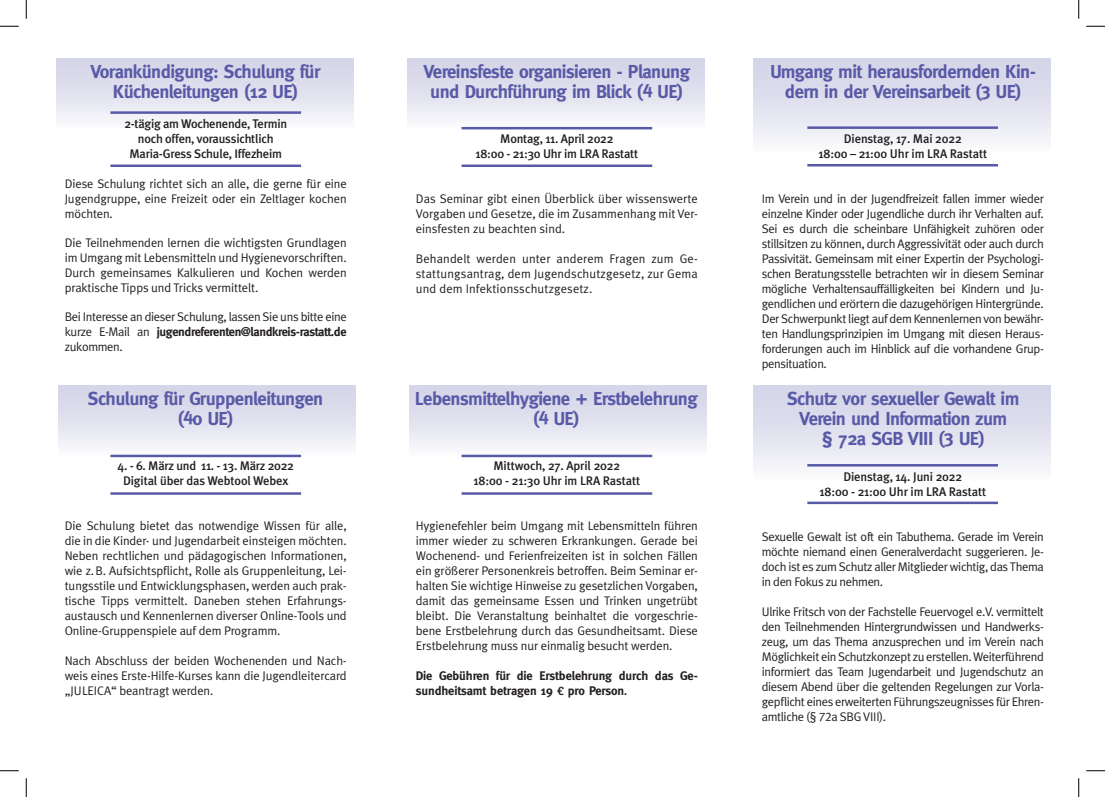
<style>
.page{position:relative;width:1105px;height:797px;background:#fff}
.page>*{position:absolute;margin:0;border:0;box-sizing:border-box;transform-origin:0 0}
.t1{font:700 18.75px/20px "Meta";letter-spacing:-.03em;color:#595aa7;text-align:center}
.t2{font:12.5px/15px "Meta Plus LF";letter-spacing:-.01em;color:#231f20;text-align:justify}
.t3{font:500 12.5px/15px "Meta Plus";letter-spacing:-.02em;color:#231f20;text-align:center}
.t4{font:700 12.5px/15px "Meta";letter-spacing:-.01em;color:#231f20}
.t5{font:12.5px "Meta Plus LF";letter-spacing:-.03em;color:#231f20}
.t6{font:700 12.5px "Meta";letter-spacing:-.03em;color:#231f20}
.s1{font-family:"Meta Plus LF";font-weight:400}
.s2{font-family:"Agfa Rotis Sans Serif";font-weight:800}
</style>
<div class="page">
<div style="left:409px;top:385px;width:298px;height:71px;background:linear-gradient(to bottom,#d0d0e6,#f8f8fb)"></div>
<div style="left:58px;top:385px;width:297px;height:71px;background:linear-gradient(to bottom,#d0d0e6,#f8f8fb)"></div>
<div style="left:407px;top:58px;width:298px;height:71px;background:linear-gradient(to bottom,#d0d0e6,#f7f7fb)"></div>
<div style="left:56px;top:58px;width:297px;height:71px;background:linear-gradient(to bottom,#d0d0e6,#f8f8fb)"></div>
<div style="left:754px;top:58px;width:297px;height:96px;background:linear-gradient(to bottom,#d0d0e6,#f9f9fb)"></div>
<hr style="left:462px;top:164px;width:190px;height:3px;background:#595aa7">
<hr style="left:110px;top:164px;width:191px;height:3px;background:#595aa7">
<hr style="left:462px;top:492px;width:190px;height:3px;background:#595aa7">
<hr style="left:110px;top:492px;width:191px;height:3px;background:#595aa7">
<hr style="left:807px;top:164px;width:191px;height:2px;background:#595aa7">
<hr style="left:462px;top:127px;width:190px;height:2px;background:#595aa7">
<hr style="left:110px;top:111px;width:191px;height:3px;background:#595aa7">
<hr style="left:462px;top:454px;width:190px;height:3px;background:#595aa7">
<hr style="left:110px;top:454px;width:191px;height:3px;background:#595aa7">
<hr style="left:807px;top:126px;width:191px;height:3px;background:#595aa7">
<div style="left:754px;top:385px;width:297px;height:96px;background:linear-gradient(to bottom,#d0d0e6,#f9f9fb)"></div>
<hr style="left:807px;top:501px;width:191px;height:3px;background:#595aa7">
<hr style="left:807px;top:464px;width:191px;height:2px;background:#595aa7">
<svg style="left:0;top:25px;width:19px;height:2px"></svg>
<svg style="left:1086px;top:25px;width:19px;height:2px"></svg>
<svg style="left:0;top:770px;width:19px;height:1px"></svg>
<svg style="left:1086px;top:770px;width:19px;height:1px"></svg>
<svg style="left:25px;top:0;width:2px;height:19px"></svg>
<svg style="left:25px;top:778px;width:2px;height:19px"></svg>
<svg style="left:1078px;top:0;width:1px;height:19px"></svg>
<svg style="left:1078px;top:778px;width:1px;height:19px"></svg>
<h1 class="t1" style="left:91px;top:61px;width:231px">Vorankündigung: Schulung für<br>Küchenleitungen (12 UE)</h1>
<p class="t3" style="left:124px;top:116px;width:164px">2-tägig am Wochenende, Termin noch offen, voraussichtlich<br>Maria-Gress Schule, Iffezheim</p>
<p class="t2" style="left:65px;top:176px;width:283px">Diese Schulung richtet sich an alle, die gerne für eine Jugendgruppe, eine Freizeit oder ein Zeltlager kochen möchten.</p>
<p class="t2" style="left:65px;top:235px;width:283px">Die Teilnehmenden lernen die wichtigsten Grundlagen im Umgang mit Lebensmitteln und Hygienevorschriften.<br>Durch gemeinsames Kalkulieren und Kochen werden praktische Tipps und Tricks vermittelt.</p>
<p class="t5" style="left:65px;top:309px;width:283px">Bei Interesse an dieser Schulung, lassen Sie uns bitte eine</p>
<p class="t6" style="left:65px;top:324px;width:283px"><span class="s1">kurze E-Mail an</span> jugendreferenten@landkreis-rastatt.de</p>
<p class="t5" style="left:65px;top:339px;width:60px">zukommen.</p>
<h1 class="t1" style="left:88px;top:388px;width:237px">Schulung für Gruppenleitungen (40 UE)</h1>
<p class="t3" style="left:117px;top:458px;width:178px">4. - 6. März und 11. - 13. März 2022<br>Digital über das Webtool Webex</p>
<p class="t2" style="left:65px;top:518px;width:283px">Die Schulung bietet das notwendige Wissen für alle, die in die Kinder- und Jugendarbeit einsteigen möchten.<br>Neben rechtlichen und pädagogischen Informationen, wie z.B. Aufsichtspflicht, Rolle als Gruppenleitung, Lei&shy;tungsstile und Entwicklungsphasen, werden auch prak&shy;tische Tipps vermittelt. Daneben stehen Erfahrungs&shy;austausch und Kennenlernen diverser Online-Tools und Online-Gruppenspiele auf dem Programm.</p>
<p class="t2" style="left:65px;top:653px;width:283px">Nach Abschluss der beiden Wochenenden und Nach&shy;weis eines Erste-Hilfe-Kurses kann die Jugendleitercard „JULEICA“ beantragt werden.</p>
<h1 class="t1" style="left:423px;top:61px;width:268px">Vereinsfeste organisieren - Planung und Durchführung im Blick (4 UE)</h1>
<p class="t3" style="left:475px;top:131px;width:164px">Montag, 11. April 2022<br>18:00 - 21:30 Uhr im LRA Rastatt</p>
<p class="t2" style="left:416px;top:191px;width:283px">Das Seminar gibt einen Überblick über wissenswerte Vorgaben und Gesetze, die im Zusammenhang mit Ver&shy;einsfesten zu beachten sind.</p>
<p class="t2" style="left:416px;top:251px;width:283px">Behandelt werden unter anderem Fragen zum Ge&shy;stattungsantrag, dem Jugendschutzgesetz, zur Gema und dem Infektionsschutzgesetz.</p>
<h1 class="t1" style="left:415px;top:388px;width:285px">Lebensmittelhygiene + Erstbelehrung (4 UE)</h1>
<p class="t3" style="left:474px;top:458px;width:168px">Mittwoch, 27. April 2022<br>18:00 - 21:30 Uhr im LRA Rastatt</p>
<p class="t2" style="left:416px;top:518px;width:283px">Hygienefehler beim Umgang mit Lebensmitteln führen immer wieder zu schweren Erkrankungen. Gerade bei Wochenend- und Ferienfreizeiten ist in solchen Fällen ein größerer Personenkreis betroffen. Beim Seminar er&shy;halten Sie wichtige Hinweise zu gesetzlichen Vorgaben, damit das gemeinsame Essen und Trinken ungetrübt bleibt. Die Veranstaltung beinhaltet die vorgeschrie&shy;bene Erstbelehrung durch das Gesundheitsamt. Diese Erstbelehrung muss nur einmalig besucht werden.</p>
<p class="t4" style="left:416px;top:668px;width:283px">Die Gebühren für die Erstbelehrung durch das Ge&shy;sundheitsamt betragen 19 <span class="s2">€</span> pro Person<span class="s2">.</span></p>
<h1 class="t1" style="left:770px;top:61px;width:267px">Umgang mit herausfordernden Kin&shy;dern in der Vereinsarbeit (3 UE)</h1>
<p class="t3" style="left:818px;top:131px;width:170px">Dienstag, 17. Mai 2022<br>18:00 – 21:00 Uhr im LRA Rastatt</p>
<p class="t2" style="left:762px;top:191px;width:283px">Im Verein und in der Jugendfreizeit fallen immer wieder einzelne Kinder oder Jugendliche durch ihr Verhalten auf.<br>Sei es durch die scheinbare Unfähigkeit zuhören oder stillsitzen zu können, durch Aggressivität oder auch durch Passivität. Gemeinsam mit einer Expertin der Psychologi&shy;schen Beratungsstelle betrachten wir in diesem Seminar mögliche Verhaltensauffälligkeiten bei Kindern und Ju&shy;gendlichen und erörtern die dazugehörigen Hintergründe.<br>Der Schwerpunkt liegt auf dem Kennenlernen von bewähr&shy;ten Handlungsprinzipien im Umgang mit diesen Heraus&shy;forderungen auch im Hinblick auf die vorhandene Grup&shy;pensituation.</p>
<h1 class="t1" style="left:787px;top:388px;width:234px">Schutz vor sexueller Gewalt im<br>Verein und Information zum<br>§ 72a SGB VIII (3 UE)</h1>
<p class="t3" style="left:819px;top:468px;width:168px">Dienstag, 14. Juni 2022<br>18:00 - 21:00 Uhr im LRA Rastatt</p>
<p class="t2" style="left:762px;top:528px;width:283px">Sexuelle Gewalt ist oft ein Tabuthema. Gerade im Verein möchte niemand einen Generalverdacht suggerieren. Je&shy;doch ist es zum Schutz aller Mitglieder wichtig, das Thema in den Fokus zu nehmen.</p>
<p class="t2" style="left:762px;top:603px;width:283px">Ulrike Fritsch von der Fachstelle Feuervogel e.V. vermittelt den Teilnehmenden Hintergrundwissen und Handwerks&shy;zeug, um das Thema anzusprechen und im Verein nach Möglichkeit ein Schutzkonzept zu erstellen. Weiterführend informiert das Team Jugendarbeit und Jugendschutz an diesem Abend über die geltenden Regelungen zur Vorla&shy;gepflicht eines erweiterten Führungszeugnisses für Ehren&shy;amtliche (§ 72a SBG VIII).</p>
</div>
